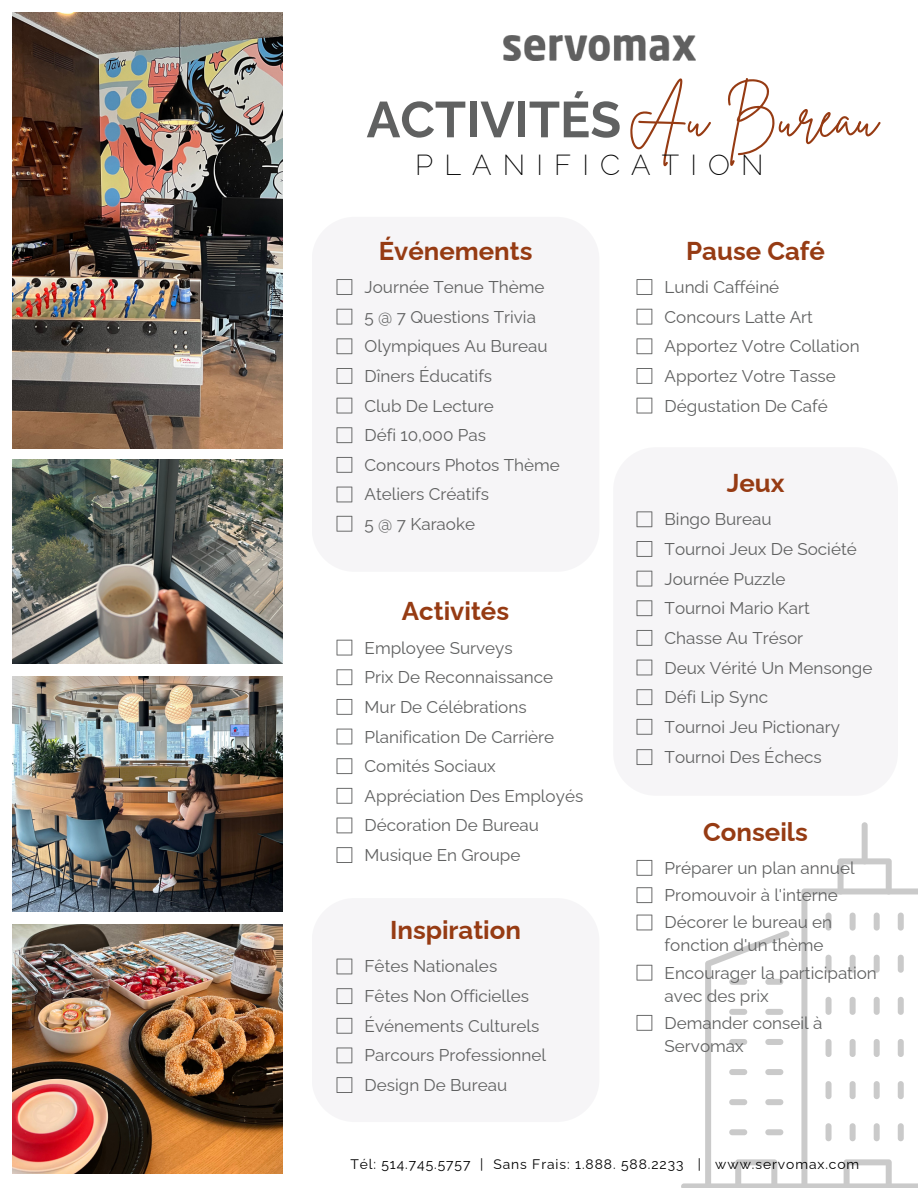
<style>
.page{position:relative;width:918px;height:1188px;background:#fff}
.page>*{position:absolute;margin:0;border:0;box-sizing:border-box;transform-origin:0 0}
.t1{font:55.35px "Brittany Signature";color:#963b13}
.t2{font:700 50.4px "Raleway";color:#606161}
.t3{font:200 28.95px "Raleway";letter-spacing:.38em;color:#000}
.t4{font:700 25.8px "Raleway";color:#963b13}
.t5{font:17.1px/22.8px "Raleway";color:#606161}
.t6{font:13.8px "Raleway";letter-spacing:.07em;color:#000}
</style>
<div class="page">
<div style="left:312px;top:217px;width:287px;height:355px;background:#f6f5f7;border-radius:43px"></div>
<div style="left:312px;top:898px;width:287px;height:224px;background:#f6f5f7;border-radius:43px"></div>
<img style="left:13px;top:13px;width:270px;height:435px">
<img style="left:13px;top:460px;width:270px;height:203px">
<img style="left:13px;top:676px;width:270px;height:235px">
<img style="left:13px;top:924px;width:270px;height:250px">
<svg style="left:337px;top:279px;width:15px;height:16px"></svg>
<svg style="left:337px;top:309px;width:15px;height:16px"></svg>
<svg style="left:337px;top:338px;width:15px;height:16px"></svg>
<svg style="left:337px;top:368px;width:15px;height:16px"></svg>
<svg style="left:337px;top:398px;width:15px;height:15px"></svg>
<svg style="left:337px;top:427px;width:15px;height:16px"></svg>
<svg style="left:337px;top:457px;width:15px;height:16px"></svg>
<svg style="left:337px;top:487px;width:15px;height:15px"></svg>
<svg style="left:337px;top:640px;width:15px;height:16px"></svg>
<svg style="left:337px;top:669px;width:15px;height:16px"></svg>
<svg style="left:337px;top:699px;width:15px;height:16px"></svg>
<svg style="left:337px;top:729px;width:15px;height:15px"></svg>
<svg style="left:337px;top:758px;width:15px;height:16px"></svg>
<svg style="left:337px;top:788px;width:15px;height:16px"></svg>
<svg style="left:337px;top:818px;width:15px;height:15px"></svg>
<svg style="left:337px;top:847px;width:15px;height:16px"></svg>
<svg style="left:337px;top:516px;width:15px;height:16px"></svg>
<svg style="left:337px;top:959px;width:15px;height:15px"></svg>
<svg style="left:337px;top:988px;width:15px;height:16px"></svg>
<svg style="left:337px;top:1018px;width:15px;height:16px"></svg>
<svg style="left:337px;top:1048px;width:15px;height:15px"></svg>
<svg style="left:337px;top:1077px;width:15px;height:16px"></svg>
<div style="left:613px;top:447px;width:285px;height:349px;background:#f6f5f7;border-radius:43px"></div>
<svg style="left:637px;top:279px;width:15px;height:16px"></svg>
<svg style="left:637px;top:309px;width:15px;height:16px"></svg>
<svg style="left:637px;top:338px;width:15px;height:16px"></svg>
<svg style="left:637px;top:368px;width:15px;height:16px"></svg>
<svg style="left:637px;top:398px;width:15px;height:15px"></svg>
<svg style="left:637px;top:511px;width:15px;height:16px"></svg>
<svg style="left:637px;top:541px;width:15px;height:16px"></svg>
<svg style="left:637px;top:571px;width:15px;height:16px"></svg>
<svg style="left:637px;top:600px;width:15px;height:16px"></svg>
<svg style="left:637px;top:630px;width:15px;height:16px"></svg>
<svg style="left:637px;top:660px;width:15px;height:15px"></svg>
<svg style="left:637px;top:689px;width:15px;height:16px"></svg>
<svg style="left:637px;top:719px;width:15px;height:16px"></svg>
<svg style="left:637px;top:749px;width:15px;height:16px"></svg>
<div style="left:862px;top:822px;width:6px;height:42px;background:#cacaca;border-radius:3px"></div>
<svg style="left:681px;top:858px;width:237px;height:330px"></svg>
<svg style="left:637px;top:860px;width:15px;height:16px"></svg>
<svg style="left:637px;top:887px;width:15px;height:16px"></svg>
<svg style="left:637px;top:915px;width:15px;height:15px"></svg>
<svg style="left:637px;top:965px;width:15px;height:16px"></svg>
<svg style="left:637px;top:1015px;width:15px;height:16px"></svg>
<img style="left:503px;top:36px;width:192px;height:24px">
<p class="t1" style="left:628px;top:81px;width:252px">Au Bureau</p>
<p class="t2" style="left:367px;top:90px;width:256px">ACTIVITÉS</p>
<p class="t3" style="left:415px;top:147px;width:350px">PLANIFICATION</p>
<p class="t4" style="left:379px;top:236px;width:155px">Événements</p>
<p class="t5" style="left:365px;top:276px;width:181px">Journée Tenue Thème</p>
<p class="t5" style="left:365px;top:305px;width:173px">5 @ 7 Questions Trivia</p>
<p class="t5" style="left:365px;top:335px;width:184px">Olympiques Au Bureau</p>
<p class="t5" style="left:365px;top:364px;width:129px">Dîners Éducatifs</p>
<p class="t5" style="left:365px;top:394px;width:131px">Club De Lecture</p>
<p class="t5" style="left:365px;top:424px;width:123px">Défi 10,000 Pas</p>
<p class="t5" style="left:365px;top:453px;width:197px">Concours Photos Thème</p>
<p class="t5" style="left:365px;top:483px;width:126px">Ateliers Créatifs</p>
<p class="t5" style="left:365px;top:512px;width:112px">5 @ 7 Karaoke</p>
<p class="t4" style="left:402px;top:596px;width:109px">Activités</p>
<p class="t5" style="left:365px;top:636px;width:150px">Employee Surveys</p>
<p class="t5" style="left:365px;top:666px;width:190px">Prix De Reconnaissance</p>
<p class="t5" style="left:365px;top:695px;width:164px">Mur De Célébrations</p>
<p class="t5" style="left:365px;top:725px;width:191px">Planification De Carrière</p>
<p class="t5" style="left:365px;top:755px;width:133px">Comités Sociaux</p>
<p class="t5" style="left:365px;top:784px;width:220px">Appréciation Des Employés</p>
<p class="t5" style="left:365px;top:814px;width:176px">Décoration De Bureau</p>
<p class="t5" style="left:365px;top:844px;width:157px">Musique En Groupe</p>
<p class="t4" style="left:390px;top:915px;width:133px">Inspiration</p>
<p class="t5" style="left:365px;top:955px;width:134px">Fêtes Nationales</p>
<p class="t5" style="left:365px;top:985px;width:166px">Fêtes Non Officielles</p>
<p class="t5" style="left:365px;top:1014px;width:176px">Événements Culturels</p>
<p class="t5" style="left:365px;top:1044px;width:183px">Parcours Professionnel</p>
<p class="t5" style="left:365px;top:1074px;width:144px">Design De Bureau</p>
<p class="t4" style="left:686px;top:236px;width:140px">Pause Café</p>
<p class="t5" style="left:665px;top:276px;width:116px">Lundi Cafféiné</p>
<p class="t5" style="left:665px;top:305px;width:150px">Concours Latte Art</p>
<p class="t5" style="left:665px;top:335px;width:197px">Apportez Votre Collation</p>
<p class="t5" style="left:665px;top:364px;width:173px">Apportez Votre Tasse</p>
<p class="t5" style="left:665px;top:394px;width:165px">Dégustation De Café</p>
<p class="t4" style="left:727px;top:468px;width:59px">Jeux</p>
<p class="t5" style="left:665px;top:508px;width:109px">Bingo Bureau</p>
<p class="t5" style="left:665px;top:538px;width:194px">Tournoi Jeux De Société</p>
<p class="t5" style="left:665px;top:567px;width:123px">Journée Puzzle</p>
<p class="t5" style="left:665px;top:597px;width:147px">Tournoi Mario Kart</p>
<p class="t5" style="left:665px;top:626px;width:140px">Chasse Au Trésor</p>
<p class="t5" style="left:665px;top:656px;width:209px">Deux Vérité Un Mensonge</p>
<p class="t5" style="left:665px;top:686px;width:105px">Défi Lip Sync</p>
<p class="t5" style="left:665px;top:715px;width:177px">Tournoi Jeu Pictionary</p>
<p class="t5" style="left:665px;top:746px;width:159px">Tournoi Des Échecs</p>
<p class="t4" style="left:703px;top:817px;width:106px">Conseils</p>
<p class="t5" style="left:665px;top:856px;width:192px">Préparer un plan annuel</p>
<p class="t5" style="left:665px;top:884px;width:175px">Promouvoir à l'interne</p>
<p class="t5" style="left:665px;top:911px;width:169px">Décorer le bureau en fonction d'un thème</p>
<p class="t5" style="left:665px;top:961px;width:214px">Encourager la participation avec des prix</p>
<p class="t5" style="left:665px;top:1011px;width:159px">Demander conseil à<br>Servomax</p>
<p class="t6" style="left:350px;top:1156px;width:511px">Tél: 514.745.5757 | Sans Frais: 1.888. 588.2233 | www.servomax.com</p>
</div>
